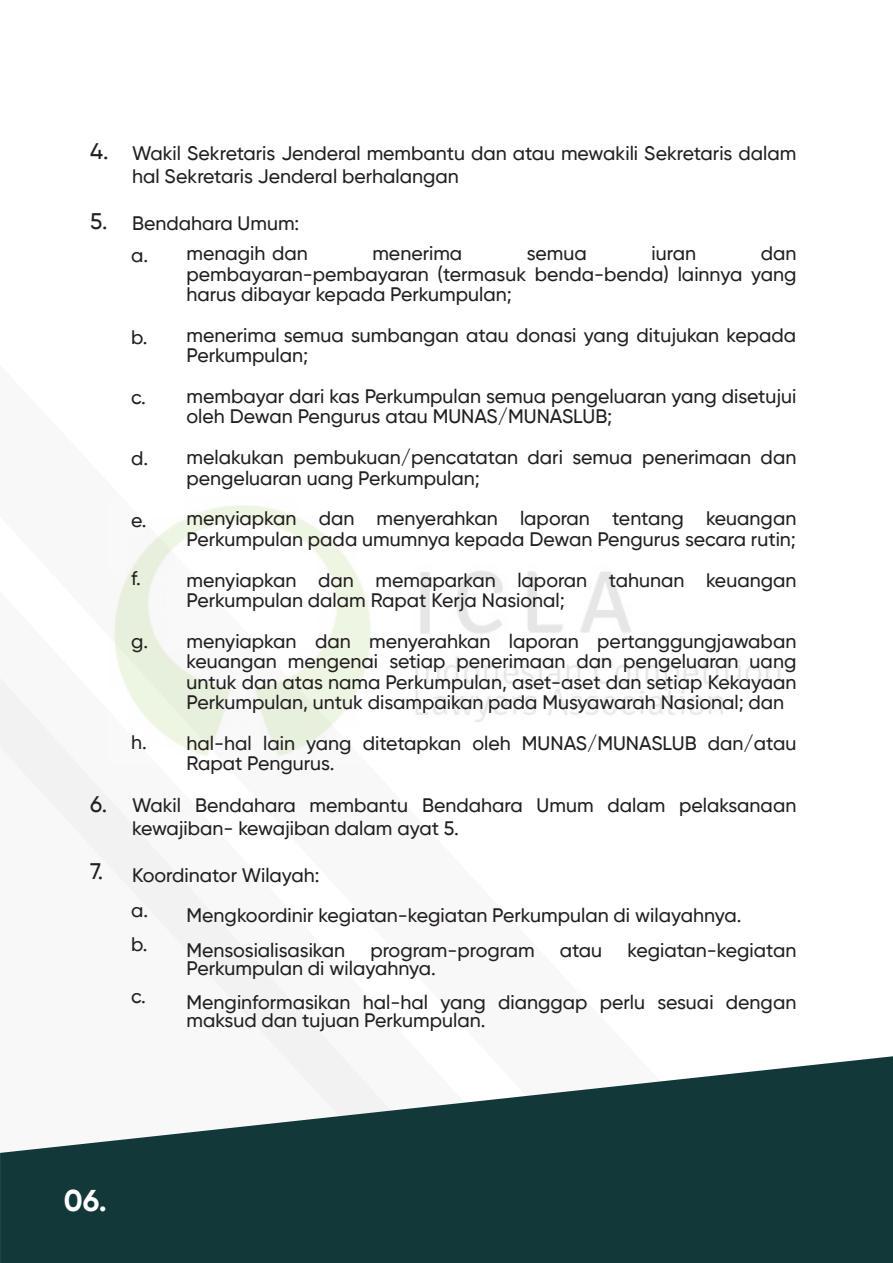
<style>
.page{position:relative;width:893px;height:1263px;background:#fff}
.page>*{position:absolute;margin:0;border:0;box-sizing:border-box;transform-origin:0 0}
.t1{font:700 30px "Gilroy";color:#fff}
.t2{font:500 22.5px "Gilroy";color:#231f20}
.t3{font:500 19.5px/20.4px "Gilroy";color:#231f20}
</style>
<div class="page">
<svg style="left:0;top:679px;width:341px;height:377px"></svg>
<img style="left:109px;top:505px;width:671px;height:260px">
<svg style="left:0;top:1056px;width:893px;height:207px;fill:#133839"></svg>
<p class="t2" style="left:90px;top:138px;width:20px">4.</p>
<p class="t2" style="left:90px;top:207px;width:19px">5.</p>
<p class="t2" style="left:90px;top:790px;width:19px">6.</p>
<p class="t2" style="left:90px;top:857px;width:15px">7.</p>
<p class="t3" style="left:132px;top:141px;width:666px;line-height:23.4px">Wakil Sekretaris Jenderal membantu dan atau mewakili Sekretaris dalam hal Sekretaris Jenderal berhalangan</p>
<p class="t3" style="left:132px;top:213px;width:169px">Bendahara Umum:</p>
<p class="t3" style="left:131px;top:244px;width:19px">a.</p>
<p class="t3" style="left:131px;top:327px;width:18px">b.</p>
<p class="t3" style="left:131px;top:387px;width:16px">c.</p>
<p class="t3" style="left:131px;top:448px;width:19px">d.</p>
<p class="t3" style="left:131px;top:510px;width:17px">e.</p>
<p class="t3" style="left:131px;top:568px;width:11px">f.</p>
<p class="t3" style="left:131px;top:630px;width:19px">g.</p>
<p class="t3" style="left:131px;top:731px;width:17px">h.</p>
<p class="t3" style="left:187px;top:243px;width:123px">menagih dan</p>
<p class="t3" style="left:372px;top:243px;width:91px">menerima</p>
<p class="t3" style="left:527px;top:243px;width:61px">semua</p>
<p class="t3" style="left:651px;top:243px;width:46px">iuran</p>
<p class="t3" style="left:187px;top:243px;width:611px;text-align:justify;text-indent:574px">dan pembayaran-pembayaran (termasuk benda-benda) lainnya yang harus dibayar kepada Perkumpulan;</p>
<p class="t3" style="left:187px;top:324px;width:611px">menerima semua sumbangan atau donasi yang ditujukan kepada<br>Perkumpulan;</p>
<p class="t3" style="left:187px;top:386px;width:611px">membayar dari kas Perkumpulan semua pengeluaran yang disetujui oleh Dewan Pengurus atau MUNAS/MUNASLUB;</p>
<p class="t3" style="left:187px;top:447px;width:611px">melakukan pembukuan/pencatatan dari semua penerimaan dan pengeluaran uang Perkumpulan;</p>
<p class="t3" style="left:187px;top:508px;width:611px">menyiapkan dan menyerahkan laporan tentang keuangan<br>Perkumpulan pada umumnya kepada Dewan Pengurus secara rutin;</p>
<p class="t3" style="left:187px;top:569px;width:611px">menyiapkan dan memaparkan laporan tahunan keuangan<br>Perkumpulan dalam Rapat Kerja Nasional;</p>
<p class="t3" style="left:187px;top:630px;width:611px;text-align:justify">menyiapkan dan menyerahkan laporan pertanggungjawaban keuangan mengenai setiap penerimaan dan pengeluaran uang untuk dan atas nama Perkumpulan, aset-aset dan setiap Kekayaan Perkumpulan, untuk disampaikan pada Musyawarah Nasional; dan</p>
<p class="t3" style="left:187px;top:732px;width:611px">hal-hal lain yang ditetapkan oleh MUNAS/MUNASLUB dan/atau<br>Rapat Pengurus.</p>
<p class="t3" style="left:132px;top:793px;width:666px;line-height:23.4px">Wakil Bendahara membantu Bendahara Umum dalam pelaksanaan kewajiban- kewajiban dalam ayat 5.</p>
<p class="t3" style="left:132px;top:864px;width:189px">Koordinator Wilayah:</p>
<p class="t3" style="left:131px;top:892px;width:19px;line-height:34.3px">a. b.</p>
<p class="t3" style="left:131px;top:986px;width:16px">c.</p>
<p class="t3" style="left:187px;top:898px;width:556px;line-height:34.8px">Mengkoordinir kegiatan-kegiatan Perkumpulan di wilayahnya.<br>Mensosialisasikan</p>
<p class="t3" style="left:370px;top:940px;width:166px">program-program</p>
<p class="t3" style="left:560px;top:940px;width:44px">atau</p>
<p class="t3" style="left:627px;top:940px;width:170px">kegiatan-kegiatan</p>
<p class="t3" style="left:187px;top:950px;width:611px;line-height:34.8px">Perkumpulan di wilayahnya.<br>Menginformasikan hal-hal yang dianggap perlu sesuai dengan</p>
<p class="t3" style="left:187px;top:1010px;width:300px">maksud dan tujuan Perkumpulan.</p>
<h1 class="t1" style="left:64px;top:1181px;width:44px">06.</h1>
</div>
